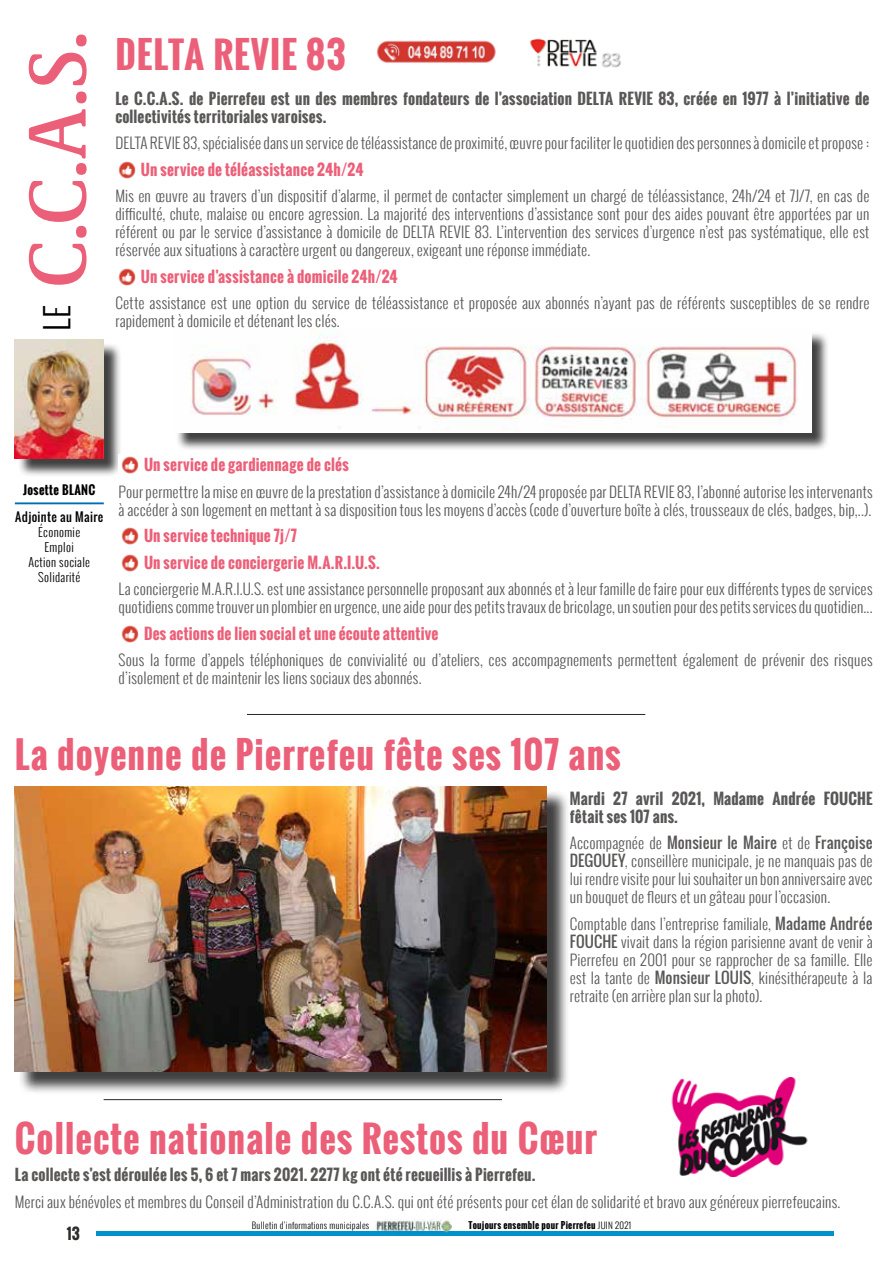
<style>
.page{position:relative;width:893px;height:1263px;background:#fff}
.page>*{position:absolute;margin:0;border:0;box-sizing:border-box;transform-origin:0 0}
.t1{font:500 condensed 84px "Demos Next Pro";color:#ec5f78}
.t2{font:700 36px "Oswald";letter-spacing:.03em;color:#ec5f78}
.t3{font:300 33px "Oswald";color:#000}
.t4{font:300 15px/18px "Oswald";letter-spacing:.01em;color:#595857}
.t5{font:700 15px/18px "Oswald";letter-spacing:.015em;color:#595857}
.t6{font:700 15px/26.5px "Oswald";letter-spacing:.01em;color:#ec5f78}
.t7{font:700 15px "Oswald";color:#2d2d2c}
.t8{font:300 12px/15px "Oswald";letter-spacing:.03em;color:#000;text-align:center}
.t9{font:12px "Oswald";letter-spacing:.03em;color:#000}
.t10{font:700 12px "Oswald";letter-spacing:.03em;color:#000}
.t11{font:700 9px "Oswald";letter-spacing:.03em;color:#000}
.t12{font:300 9px "Oswald";letter-spacing:.03em;color:#000}
.s1{font-weight:400}
.s2{font-weight:300}
</style>
<div class="page">
<hr style="left:96px;top:1232px;width:738px;height:4px;background:#0092cd">
<img style="left:374px;top:1219px;width:79px;height:14px">
<div style="left:17px;top:342px;width:105px;height:135px;background:#000;opacity:.75"></div>
<img style="left:15px;top:340px;width:89px;height:118px">
<hr style="left:15px;top:502px;width:89px;height:2px;background:#006eb7">
<hr style="left:247px;top:714px;width:398px;height:1px;background:#282827">
<img style="left:671px;top:1077px;width:137px;height:100px">
<hr style="left:104px;top:1099px;width:398px;height:1px;background:#282827">
<img style="left:118px;top:161px;width:18px;height:18px">
<img style="left:118px;top:268px;width:18px;height:18px">
<div style="left:176px;top:331px;width:654px;height:120px;background:#000;opacity:.75"></div>
<img style="left:176px;top:331px;width:635px;height:102px">
<img style="left:119px;top:454px;width:20px;height:20px">
<img style="left:121px;top:527px;width:18px;height:18px">
<img style="left:121px;top:554px;width:18px;height:18px">
<img style="left:121px;top:625px;width:18px;height:18px">
<img style="left:530px;top:38px;width:91px;height:30px">
<img style="left:377px;top:40px;width:119px;height:23px">
<div style="left:18px;top:790px;width:552px;height:305px;background:#000;opacity:.75"></div>
<img style="left:15px;top:787px;width:531px;height:285px">
<h1 class="t1" style="left:0;top:287px;width:258px;rotate:-90deg">C.C.A.S.</h1>
<h3 class="t3" style="left:33px;top:331px;width:27px;rotate:-90deg">LE</h3>
<h2 class="t2" style="left:115px;top:28px;width:232px">DELTA REVIE 83</h2>
<p class="t5" style="left:115px;top:90px;width:755px">Le C.C.A.S. de Pierrefeu est un des membres fondateurs de l’association DELTA REVIE 83, créée en 1977 à l’initiative de collectivités territoriales varoises.</p>
<p class="t4" style="left:115px;top:134px;width:755px">DELTA REVIE 83, spécialisée dans un service de téléassistance de proximité, œuvre pour faciliter le quotidien des personnes à domicile et propose :</p>
<p class="t6" style="left:141px;top:156px;width:224px">Un service de téléassistance 24h/24</p>
<p class="t4" style="left:115px;top:187px;width:755px;text-align:justify">Mis en œuvre au travers d’un dispositif d’alarme, il permet de contacter simplement un chargé de téléassistance, 24h/24 et 7J/7, en cas de difficulté, chute, malaise ou encore agression. La majorité des interventions d’assistance sont pour des aides pouvant être apportées par un référent ou par le service d’assistance à domicile de DELTA REVIE 83. L’intervention des services d’urgence n’est pas systématique, elle est réservée aux situations à caractère urgent ou dangereux, exigeant une réponse immédiate.</p>
<p class="t6" style="left:141px;top:263px;width:258px">Un service d’assistance à domicile 24h/24</p>
<p class="t4" style="left:115px;top:294px;width:755px">Cette assistance est une option du service de téléassistance et proposée aux abonnés n’ayant pas de référents susceptibles de se rendre rapidement à domicile et détenant les clés.</p>
<p class="t10" style="left:23px;top:481px;width:74px">Josette BLANC</p>
<p class="t9" style="left:15px;top:508px;width:89px">Adjointe au Maire</p>
<p class="t8" style="left:28px;top:525px;width:63px">Économie<br>Emploi<br>Action sociale<br>Solidarité</p>
<p class="t6" style="left:144px;top:452px;width:206px">Un service de gardiennage de clés</p>
<p class="t4" style="left:119px;top:483px;width:755px">Pour permettre la mise en œuvre de la prestation d’assistance à domicile 24h/24 proposée par DELTA REVIE 83, l’abonné autorise les intervenants à accéder à son logement en mettant à sa disposition tous les moyens d’accès (code d’ouverture boîte à clés, trousseaux de clés, badges, bip,..).</p>
<p class="t6" style="left:144px;top:523px;width:237px">Un service technique 7j/7<br>Un service de conciergerie M.A.R.I.U.S.</p>
<p class="t4" style="left:119px;top:580px;width:755px">La conciergerie M.A.R.I.U.S. est une assistance personnelle proposant aux abonnés et à leur famille de faire pour eux différents types de services quotidiens comme trouver un plombier en urgence, une aide pour des petits travaux de bricolage, un soutien pour des petits services du quotidien...</p>
<p class="t6" style="left:144px;top:620px;width:296px">Des actions de lien social et une écoute attentive</p>
<p class="t4" style="left:119px;top:651px;width:755px">Sous la forme d’appels téléphoniques de convivialité ou d’ateliers, ces accompagnements permettent également de prévenir des risques d’isolement et de maintenir les liens sociaux des abonnés.</p>
<h2 class="t2" style="left:15px;top:728px;width:607px">La doyenne de Pierrefeu fête ses 107 ans</h2>
<p class="t5" style="left:570px;top:789px;width:304px">Mardi 27 avril 2021, Madame Andrée FOUCHE fêtait ses 107 ans.</p>
<p class="t4" style="left:570px;top:834px;width:304px;text-align:justify">Accompagnée de <span class="s1">Monsieur le Maire</span> et de <span class="s1">Françoise DEGOUEY</span>, conseillère municipale, je ne manquais pas de lui rendre visite pour lui souhaiter un bon anniversaire avec un bouquet de fleurs et un gâteau pour l’occasion.</p>
<p class="t4" style="left:570px;top:914px;width:304px;text-align:justify">Comptable dans l’entreprise familiale, <span class="s1">Madame Andrée FOUCHE</span> vivait dans la région parisienne avant de venir à Pierrefeu en 2001 pour se rapprocher de sa famille. Elle est la tante de <span class="s1">Monsieur LOUIS</span>, kinésithérapeute à la retraite (en arrière plan sur la photo).</p>
<h2 class="t2" style="left:15px;top:1112px;width:584px">Collecte nationale des Restos du Cœur</h2>
<p class="t5" style="left:15px;top:1166px;width:522px">La collecte s’est déroulée les 5, 6 et 7 mars 2021. 2277 kg ont été recueillis à Pierrefeu.</p>
<p class="t4" style="left:15px;top:1192px;width:827px">Merci aux bénévoles et membres du Conseil d’Administration du C.C.A.S. qui ont été présents pour cet élan de solidarité et bravo aux généreux pierrefeucains.</p>
<p class="t7" style="left:67px;top:1222px;width:14px">13</p>
<p class="t12" style="left:252px;top:1219px;width:119px">Bulletin d’informations municipales</p>
<p class="t11" style="left:469px;top:1219px;width:164px">Toujours ensemble pour Pierrefeu <span class="s2">JUIN 2021</span></p>
</div>
